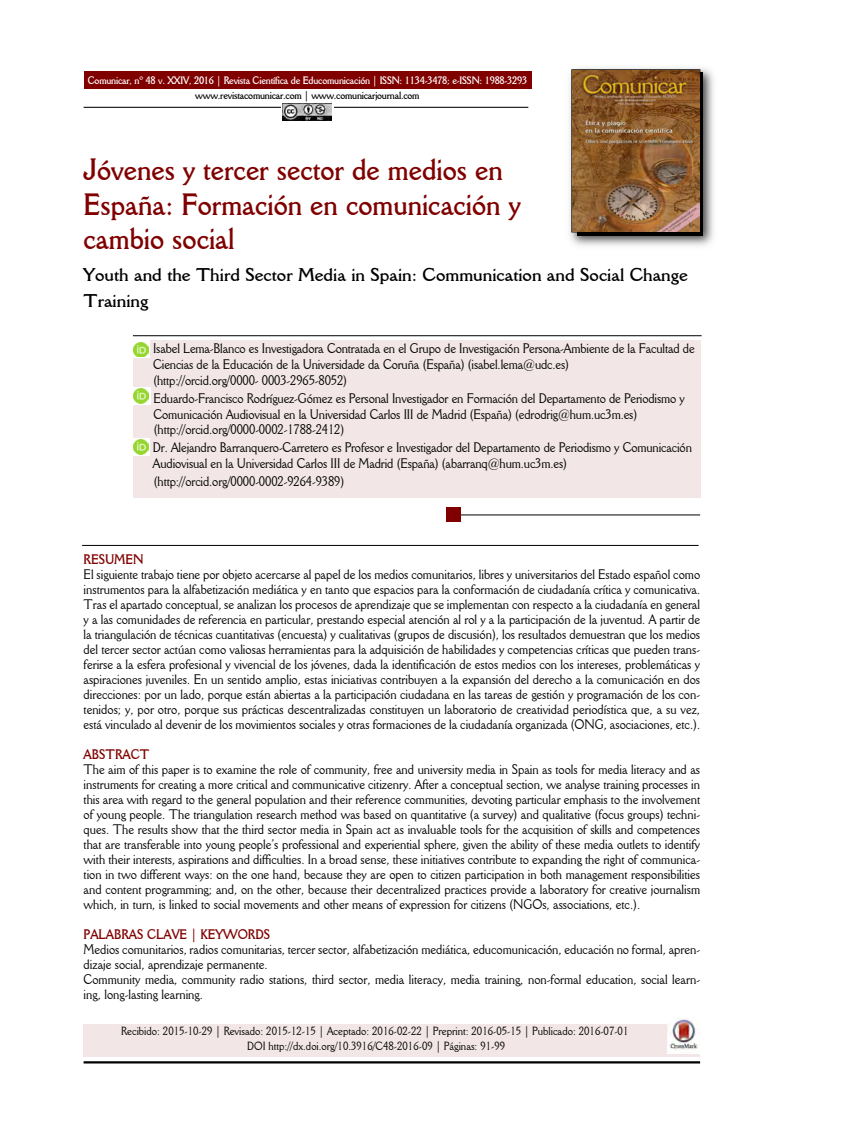
<style>
.page{position:relative;width:849px;height:1127px;background:#fff}
.page>*{position:absolute;margin:0;border:0;box-sizing:border-box;transform-origin:0 0}
.t1{font:700 30px/34.5px "Della Robbia BT";color:#800000;scale:.9 1}
.t2{font:700 18px/26px "Della Robbia BT";color:#000}
.t3{font:13.5px/15px "Della Robbia BT";letter-spacing:-.01em;color:#000;scale:.9 1}
.t4{font:700 13.5px "Della Robbia BT";color:#800000;scale:.9 1}
.t5{font:11.55px/15px "Della Robbia BT";color:#000;text-align:center;scale:.9 1}
.t6{font:700 10.5px "Della Robbia BT";letter-spacing:-.02em;color:#fff;scale:.9 1}
.t7{font:700 10.5px "Della Robbia BT";letter-spacing:-.02em;color:#000;scale:.9 1}
</style>
<div class="page">
<svg style="left:83px;top:106px;width:446px;height:2px"></svg>
<div style="left:84px;top:71px;width:448px;height:17px;background:#800000"></div>
<div style="left:133px;top:340px;width:567px;height:158px;background:#f2e6e6"></div>
<div style="left:84px;top:1024px;width:616px;height:33px;background:#f2e6e6"></div>
<svg style="left:132px;top:335px;width:570px;height:1px"></svg>
<svg style="left:82px;top:544px;width:617px;height:2px"></svg>
<svg style="left:461px;top:514px;width:240px;height:1px"></svg>
<div style="left:668px;top:1018px;width:32px;height:35px;background:#fff"></div>
<img style="left:668px;top:1018px;width:32px;height:32px">
<hr style="left:84px;top:1061px;width:616px;height:2px;background:#000">
<div style="left:446px;top:508px;width:15px;height:14px;background:#800000"></div>
<svg style="left:133px;top:438px;width:17px;height:17px"></svg>
<img style="left:134px;top:439px;width:15px;height:15px">
<svg style="left:133px;top:387px;width:17px;height:17px"></svg>
<img style="left:134px;top:388px;width:15px;height:15px">
<div style="left:281px;top:103px;width:53px;height:18px;background:#fff"></div>
<img style="left:282px;top:103px;width:50px;height:18px">
<img style="left:569px;top:68px;width:145px;height:178px">
<img style="left:577px;top:73px;width:125px;height:163px">
<img style="left:572px;top:70px;width:128px;height:162px">
<svg style="left:133px;top:340px;width:17px;height:18px"></svg>
<img style="left:134px;top:342px;width:14px;height:15px">
<p class="t6" style="left:88px;top:74px;width:490px">Comunicar, nº 48 v. XXIV, 2016 | Revista Científica de Educomunicación | ISSN: 1134-3478; e-ISSN: 1988-3293</p>
<p class="t7" style="left:195px;top:88px;width:251px">www.revistacomunicar.com | www.comunicarjournal.com</p>
<h1 class="t1" style="left:84px;top:152px;width:487px">Jóvenes y tercer sector de medios en<br>España: Formación en comunicación y cambio social</h1>
<h2 class="t2" style="left:84px;top:261px;width:606px">Youth and the Third Sector Media in Spain: Communication and Social Change<br>Training</h2>
<p class="t3" style="left:153px;top:341px;width:603px;line-height:15.8px">Isabel Lema-Blanco es Investigadora Contratada en el Grupo de Investigación Persona-Ambiente de la Facultad de<br>Ciencias de la Educación de la Universidade da Coruña (España) (isabel.lema@udc.es)<br>(http://orcid.org/0000- 0003-2965-8052)</p>
<p class="t3" style="left:153px;top:390px;width:592px;line-height:15.8px">Eduardo-Francisco Rodríguez-Gómez es Personal Investigador en Formación del Departamento de Periodismo y<br>Comunicación Audiovisual en la Universidad Carlos III de Madrid (España) (edrodrig@hum.uc3m.es) (http://orcid.org/0000-0002-1788-2412)</p>
<p class="t3" style="left:153px;top:439px;width:600px;line-height:15.8px">Dr. Alejandro Barranquero-Carretero es Profesor e Investigador del Departamento de Periodismo y Comunicación<br>Audio visual en la Universidad Carlos III de Madrid (España) (abarranq@hum.uc3m.es)</p>
<p class="t3" style="left:154px;top:473px;width:213px">(http://orcid.org/0000-0002-9264-9389)</p>
<p class="t4" style="left:84px;top:551px;width:68px">RESUMEN</p>
<p class="t3" style="left:84px;top:567px;width:687px;text-align:justify">El siguiente trabajo tiene por objeto acercarse al papel de los medios comunitarios, libres y universitarios del Estado español como instrumentos para la alfabetización mediática y en tanto que espacios para la conformación de ciudadanía crítica y comunicativa.<br>Tras el apartado conceptual, se analizan los procesos de aprendizaje que se implementan con respecto a la ciudadanía en general y a las comunidades de referencia en particular, prestando especial atención al rol y a la participación de la juventud. A partir de la triangulación de técnicas cuantitativas (encuesta) y cualitativas (grupos de discusión), los resultados demuestran que los medios del tercer sector actúan como valiosas herramientas para la adquisición de habilidades y competencias críticas que pueden trans&shy;ferirse a la esfera profesional y vivencial de los jóvenes, dada la identificación de estos medios con los intereses, problemáticas y aspiraciones juveniles. En un sentido amplio, estas iniciativas contribuyen a la expansión del derecho a la comunicación en dos direcciones: por un lado, porque están abiertas a la participación ciudadana en las tareas de gestión y programación de los con&shy;tenidos; y, por otro, porque sus prácticas descentralizadas constituyen un laboratorio de creatividad periodística que, a su vez, está vinculado al devenir de los movimientos sociales y otras formaciones de la ciudadanía organizada (ONG, asociaciones, etc.).</p>
<p class="t4" style="left:84px;top:746px;width:75px">ABSTRACT</p>
<p class="t3" style="left:84px;top:762px;width:687px;text-align:justify">The aim of this paper is to examine the role of community, free and university media in Spain as tools for media literacy and as instruments for creating a more critical and communicative citizenry. After a conceptual section, we analyse training processes in this area with regard to the general population and their reference communities, devoting particular emphasis to the involvement of young people. The triangulation research method was based on quantitative (a survey) and qualitative (focus groups) techni&shy;ques. The results show that the third sector media in Spain act as invaluable tools for the acquisition of skills and competences that are transferable into young people’s professional and experiential sphere, given the ability of these media outlets to identify with their interests, aspirations and difficulties. In a broad sense, these initiatives contribute to expanding the right of communica&shy;tion in two different ways: on the one hand, because they are open to citizen participation in both management responsibilities and content programming; and, on the other, because their decentralized practices provide a laboratory for creative journalism which, in turn, is linked to social movements and other means of expression for citizens (NGOs, associations, etc.).</p>
<p class="t4" style="left:84px;top:926px;width:209px">PALABRAS CLAVE | KEYWORDS</p>
<p class="t3" style="left:84px;top:942px;width:687px">Medios comunitarios, radios comunitarias, tercer sector, alfabetización mediática, educomunicación, educación no formal, apren&shy;dizaje social, aprendizaje permanente.<br>Community media, community radio stations, third sector, media literacy, media training, non-formal education, social learn - ing, long-lasting learning.</p>
<p class="t5" style="left:121px;top:1023px;width:565px">Recibido: 2015-10-29 | Revisado: 2015-12-15 | Aceptado: 2016-02-22 | Preprint: 2016-05-15 | Publicado: 2016-07-01<br>DOI http://dx.doi.org/10.3916/C48-2016-09 | Páginas: 91-99</p>
</div>
